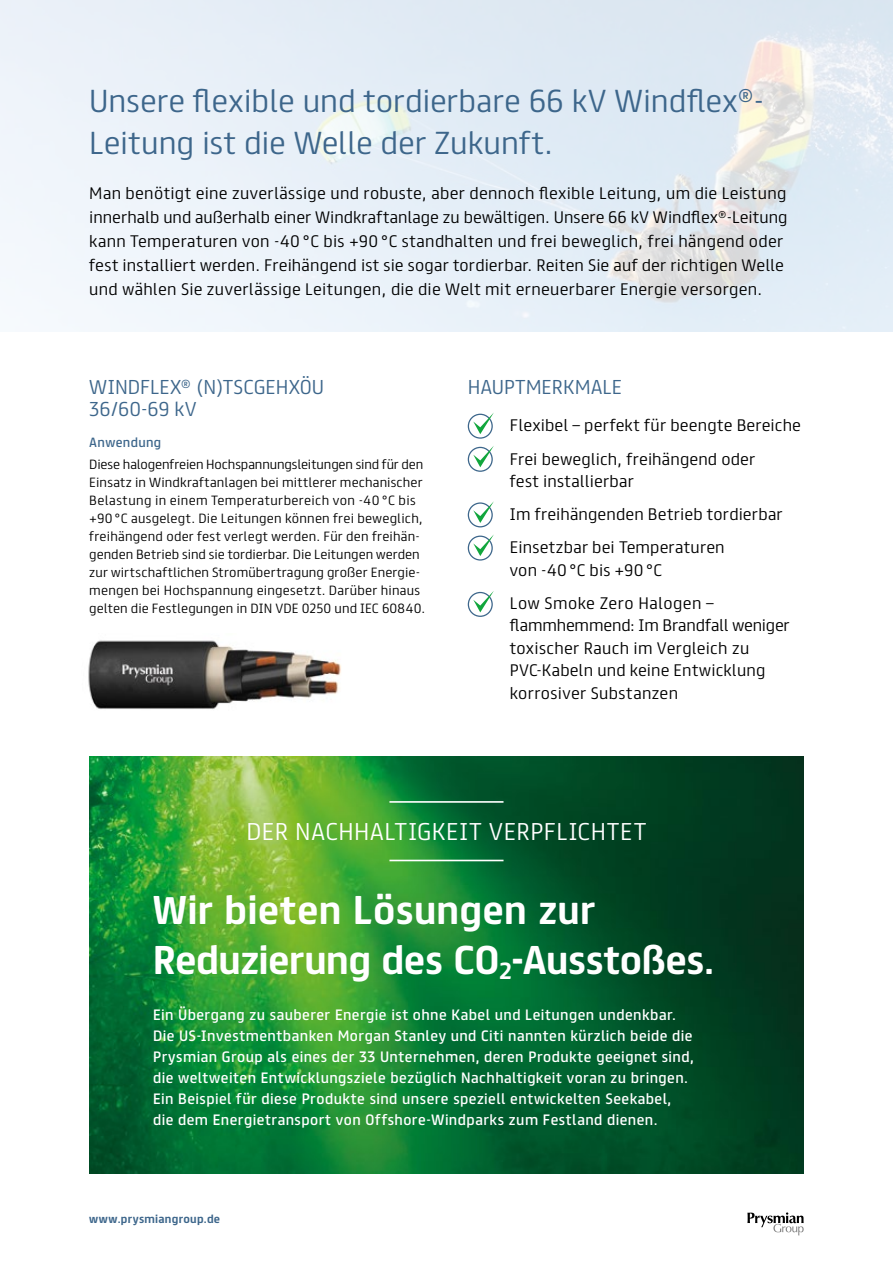
<style>
.page{position:relative;width:893px;height:1263px;background:#fff}
.page>*{position:absolute;margin:0;border:0;box-sizing:border-box;transform-origin:0 0}
.t1{font:700 36px/49.5px "FS Truman";color:#fff}
.t2{font:300 28.5px/42px "FS Truman";color:#3d668b}
.t3{font:300 21.75px "FS Truman";letter-spacing:.025em;color:#fff}
.t4{font:300 18px/22.5px "FS Truman";letter-spacing:.01em;color:#3d668b}
.t5{font:300 15px/22.5px "FS Truman";letter-spacing:.015em;color:#000}
.t6{font:13.5px/21px "FS Truman";letter-spacing:.03em;color:#fff}
.t7{font:300 12px/18px "FS Truman";letter-spacing:.015em;color:#000}
.t8{font:12px "FS Truman";letter-spacing:.03em;color:#3d668b}
.t9{font:700 10.5px "FS Truman";letter-spacing:.025em;color:#3d668b}
</style>
<div class="page">
<div style="left:468px;top:414px;width:25px;height:25px;border:1px solid #3d668b;border-radius:50%"></div>
<svg style="left:473px;top:413px;width:21px;height:21px"></svg>
<div style="left:468px;top:447px;width:25px;height:25px;border:1px solid #3d668b;border-radius:50%"></div>
<svg style="left:473px;top:446px;width:21px;height:21px"></svg>
<div style="left:468px;top:502px;width:25px;height:25px;border:1px solid #3d668b;border-radius:50%"></div>
<svg style="left:473px;top:501px;width:21px;height:22px"></svg>
<div style="left:468px;top:536px;width:25px;height:25px;border:1px solid #3d668b;border-radius:50%"></div>
<svg style="left:473px;top:534px;width:21px;height:22px"></svg>
<div style="left:468px;top:592px;width:25px;height:25px;border:1px solid #3d668b;border-radius:50%"></div>
<svg style="left:473px;top:591px;width:21px;height:21px"></svg>
<img style="left:89px;top:757px;width:715px;height:417px">
<hr style="left:389px;top:801px;width:114px;height:2px;background:#fff">
<hr style="left:389px;top:860px;width:114px;height:1px;background:#fff">
<img style="left:88px;top:640px;width:253px;height:69px">
<svg style="left:747px;top:1212px;width:57px;height:23px"></svg>
<h2 class="t2" style="left:89px;top:77px;width:676px">Unsere flexible und tordierbare 66 kV Windflex<sup>®</sup>-<br>Leitung ist die Welle der Zukunft.</h2>
<p class="t5" style="left:89px;top:180px;width:700px;line-height:24px">Man benötigt eine zuverlässige und robuste, aber dennoch flexible Leitung, um die Leistung innerhalb und außerhalb einer Windkraftanlage zu bewältigen. Unsere 66 kV Windflex<sup>®</sup>-Leitung kann Temperaturen von -40°C bis +90°C standhalten und frei beweglich, frei hängend oder fest installiert werden. Freihängend ist sie sogar tordierbar. Reiten Sie auf der richtigen Welle und wählen Sie zuverlässige Leitungen, die die Welt mit erneuerbarer Energie versorgen.</p>
<p class="t4" style="left:89px;top:374px;width:236px">WINDFLEX<sup>®</sup> (N)TSCGEHXÖU<br>36/60-69 kV</p>
<p class="t8" style="left:89px;top:432px;width:73px">Anwendung</p>
<p class="t7" style="left:89px;top:454px;width:337px">Diese halogenfreien Hochspannungsleitungen sind für den Einsatz in Windkraftanlagen bei mittlerer mechanischer Belastung in einem Temperaturbereich von -40°C bis +90°C ausgelegt. Die Leitungen können frei beweglich, freihängend oder fest verlegt werden. Für den freihän&shy;genden Betrieb sind sie tordierbar. Die Leitungen werden zur wirtschaftlichen Stromübertragung großer Energie&shy;mengen bei Hochspannung eingesetzt. Darüber hinaus gelten die Festlegungen in DIN VDE 0250 und IEC 60840.</p>
<p class="t4" style="left:468px;top:374px;width:156px">HAUPTMERKMALE</p>
<p class="t5" style="left:510px;top:413px;width:293px">Flexibel – perfekt für beengte Bereiche</p>
<p class="t5" style="left:510px;top:446px;width:247px">Frei beweglich, freihängend oder fest installierbar</p>
<p class="t5" style="left:510px;top:502px;width:274px">Im freihängenden Betrieb tordierbar</p>
<p class="t5" style="left:510px;top:535px;width:216px">Einsetzbar bei Temperaturen von -40°C bis +90°C</p>
<p class="t5" style="left:510px;top:591px;width:281px">Low Smoke Zero Halogen – flammhemmend: Im Brandfall weniger toxischer Rauch im Vergleich zu<br>PVC-Kabeln und keine Entwicklung korrosiver Substanzen</p>
<h3 class="t3" style="left:247px;top:812px;width:401px">DER NACHHALTIGKEIT VERPFLICHTET</h3>
<h1 class="t1" style="left:153px;top:882px;width:563px">Wir bieten Lösungen zur<br>Reduzierung des CO<sub>2</sub>-Ausstoßes.</h1>
<p class="t6" style="left:153px;top:1003px;width:542px">Ein Übergang zu sauberer Energie ist ohne Kabel und Leitungen undenkbar.<br>Die US-Investmentbanken Morgan Stanley und Citi nannten kürzlich beide die Prysmian Group als eines der 33 Unternehmen, deren Produkte geeignet sind, die weltweiten Entwicklungsziele bezüglich Nachhaltigkeit voran zu bringen.<br>Ein Beispiel für diese Produkte sind unsere speziell entwickelten Seekabel, die dem Energietransport von Offshore-Windparks zum Festland dienen.</p>
<p class="t9" style="left:89px;top:1210px;width:132px">www.prysmiangroup.de</p>
</div>
